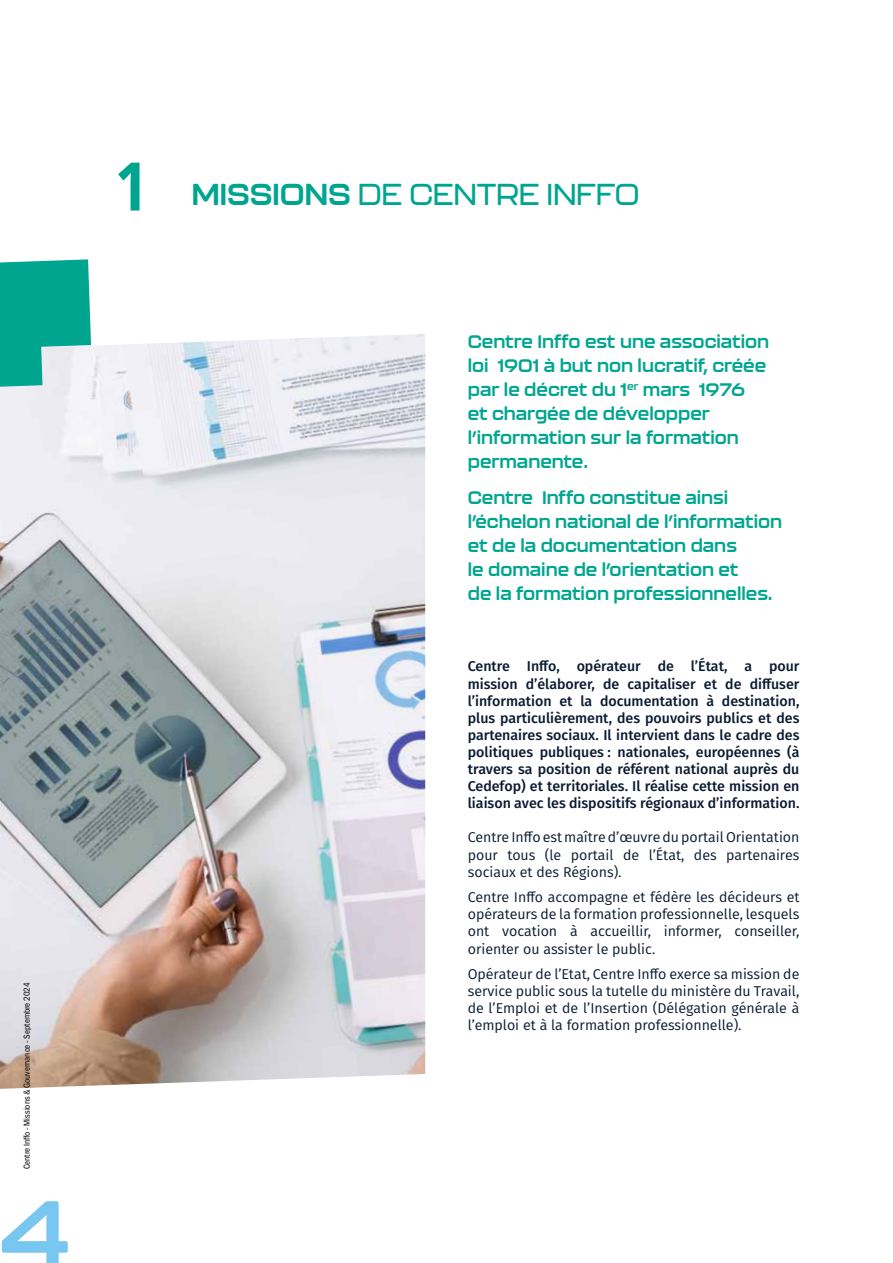
<style>
.page{position:relative;width:893px;height:1263px;background:#fff}
.page>*{position:absolute;margin:0;border:0;box-sizing:border-box;transform-origin:0 0}
.t1{font:700 91.5px "Kallisto";color:#78c7f0}
.t2{font:500 85.5px "Novecentosanswide";color:#00a590}
.t3{font:500 30px "Kallisto";letter-spacing:-.01em;color:#00a590}
.t4{font:700 18px/24px "Kallisto";color:#00a590}
.t5{font:14.25px/17.1px "Fira Sans";color:#0a1b32;text-align:justify}
.t6{font:500 14.25px/17.1px "Fira Sans";color:#0a1b32;text-align:justify}
.t7{font:9px "Franklin Gothic URW Cond";color:#000}
.s1{font-weight:700}
</style>
<div class="page">
<img style="left:0;top:334px;width:425px;height:755px">
<svg style="left:0;top:259px;width:91px;height:128px"></svg>
<h2 class="t2" style="left:115px;top:130px;width:32px">1</h2>
<p class="t7" style="left:20px;top:1169px;width:188px;rotate:-90deg">Centre Inffo - Missions &amp; Gouvernance - Septembre 2024</p>
<h1 class="t1" style="left:0;top:1178px;width:72px">4</h1>
<h3 class="t3" style="left:191px;top:176px;width:450px"><span class="s1">MISSIONS</span> DE CENTRE INFFO</h3>
<p class="t4" style="left:468px;top:329px;width:303px">Centre Inffo est une association loi 1901 à but non lucratif, créée par le décret du 1<sup>er</sup> mars 1976 et chargée de développer l’information sur la formation permanente.</p>
<p class="t4" style="left:468px;top:485px;width:316px">Centre Inffo constitue ainsi l’échelon national de l’information et de la documentation dans<br>le domaine de l’orientation et<br>de la formation professionnelles.</p>
<p class="t6" style="left:468px;top:657px;width:333px">Centre Inffo, opérateur de l’État, a pour mission d’élaborer, de capitaliser et de diffuser l’information et la documentation à destination, plus particulièrement, des pouvoirs publics et des partenaires sociaux. Il intervient dans le cadre des politiques publiques : nationales, européennes (à travers sa position de référent national auprès du Cedefop) et territoriales. Il réalise cette mission en liaison avec les dispositifs régionaux d’information.</p>
<p class="t5" style="left:468px;top:828px;width:333px">Centre Inffo est maître d’œuvre du portail Orientation pour tous (le portail de l’État, des partenaires sociaux et des Régions).</p>
<p class="t5" style="left:468px;top:888px;width:333px">Centre Inffo accompagne et fédère les décideurs et opérateurs de la formation professionnelle, lesquels ont vocation à accueillir, informer, conseiller, orienter ou assister le public.</p>
<p class="t5" style="left:468px;top:965px;width:333px">Opérateur de l’Etat, Centre Inffo exerce sa mission de service public sous la tutelle du ministère du Travail, de l’Emploi et de l’Insertion (Délégation générale à l’emploi et à la formation professionnelle).</p>
</div>
